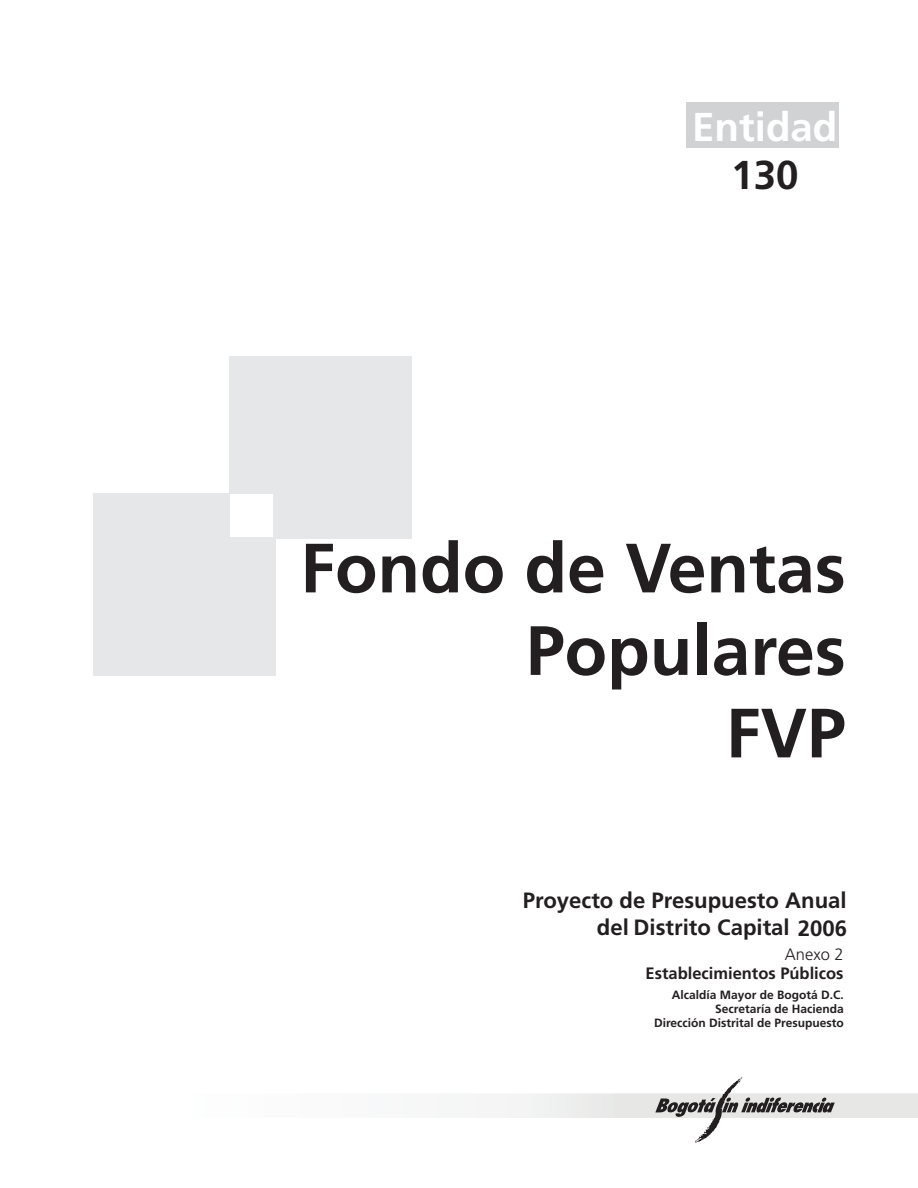
<style>
.page{position:relative;width:918px;height:1188px;background:#fff}
.page>*{position:absolute;margin:0;border:0;box-sizing:border-box;transform-origin:0 0}
.t1{font:700 69.6px/82.5px "Frutiger LT Std";color:#231f20;text-align:right}
.t2{font:700 40.2px "Frutiger LT Std";color:#fff}
.t3{font:700 40.2px "Frutiger LT Std";color:#231f20}
.t4{font:700 22.2px/27.6px "Frutiger LT Std";color:#231f20;text-align:right}
.t5{font:700 16.5px "Frutiger LT Std";color:#231f20}
.t6{font:300 16.5px "Frutiger LT Std";color:#231f20}
.t7{font:700 12px/14.2px "Frutiger LT Std";color:#231f20;text-align:right}
</style>
<div class="page">
<div style="left:229px;top:357px;width:183px;height:182px;background:#e6e7e9"></div>
<div style="left:93px;top:493px;width:182px;height:182px;background:#e6e7e9"></div>
<div style="left:231px;top:494px;width:42px;height:43px;background:#fff"></div>
<svg style="left:655px;top:1077px;width:180px;height:65px"></svg>
<div style="left:687px;top:103px;width:152px;height:45px;background:#d1d2d4"></div>
<h2 class="t2" style="left:692px;top:111px;width:147px">Entidad</h2>
<h2 class="t3" style="left:731px;top:159px;width:69px">130</h2>
<h1 class="t1" style="left:300px;top:533px;width:547px">Fondo de Ventas<br>Populares<br>FVP</h1>
<h3 class="t4" style="left:523px;top:888px;width:326px">Proyecto de Presupuesto Anual del Distrito Capital 2006</h3>
<h3 class="t6" style="left:785px;top:944px;width:60px">Anexo 2</h3>
<h3 class="t5" style="left:646px;top:967px;width:200px">Establecimientos Públicos</h3>
<p class="t7" style="left:654px;top:988px;width:191px">Alcaldía Mayor de Bogotá D.C.<br>Secretaría de Hacienda<br>Dirección Distrital de Presupuesto</p>
</div>
